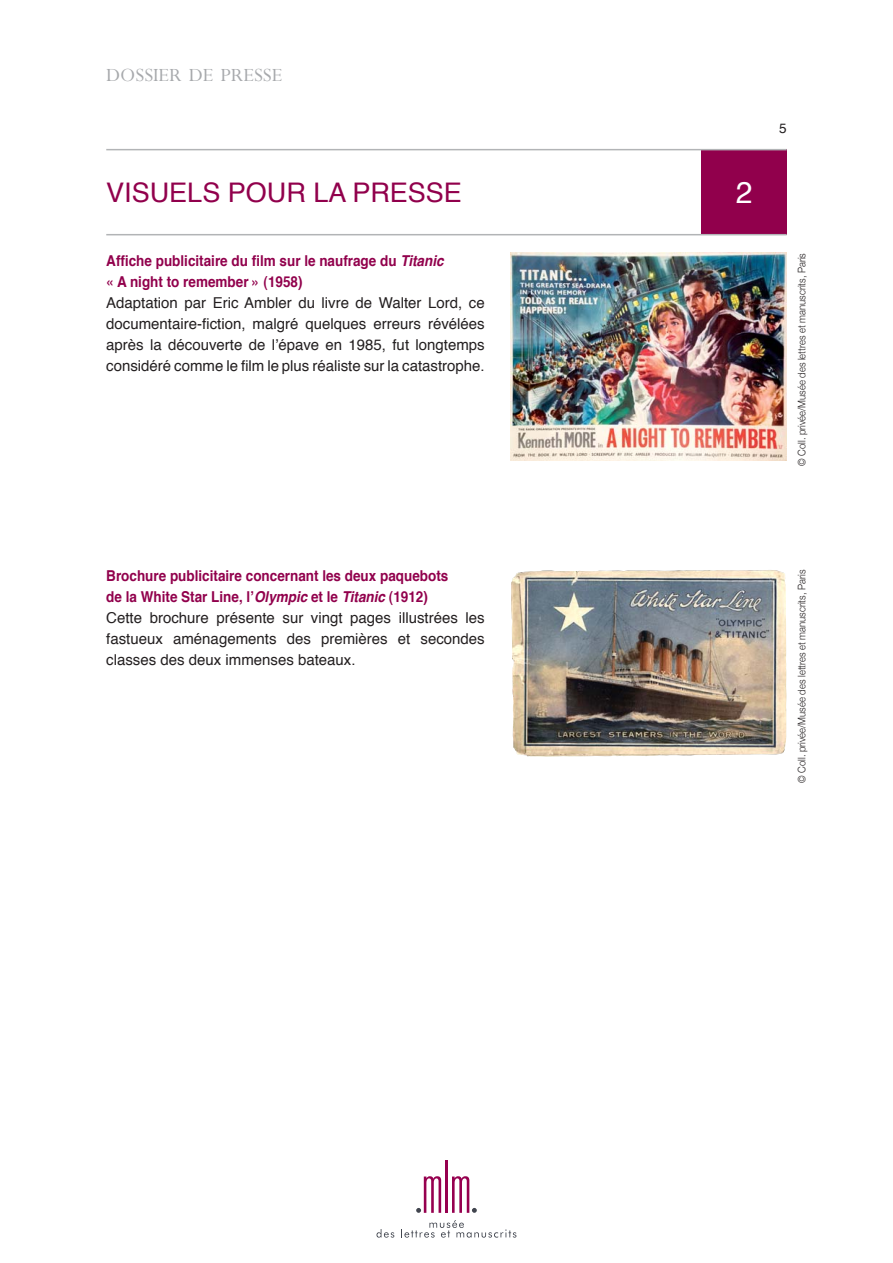
<style>
.page{position:relative;width:893px;height:1263px;background:#fff}
.page>*{position:absolute;margin:0;border:0;box-sizing:border-box;transform-origin:0 0}
.t1{font:30px "Helvetica";color:#fff}
.t2{font:27px "Helvetica";color:#91004c}
.t3{font:21px "M Perpetua";color:#a7a9ac}
.t4{font:15px/21px "Helvetica";color:#231f20;text-align:justify}
.t5{font:700 15px/21px "Helvetica";color:#91004c;scale:.9 1}
.t6{font:13.5px "Helvetica";color:#231f20}
.t7{font:300 10.5px "Helvetica Neue";color:#231f20;scale:.9 1}
.s1{font-style:italic}
.s2{font-weight:700;color:#91004c}
.s3{font-weight:700;font-style:italic;color:#91004c}
</style>
<div class="page">
<hr style="left:445px;top:1161px;width:3px;height:52px;background:#96004f">
<svg style="left:376px;top:1229px;width:18px;height:9px"></svg>
<svg style="left:401px;top:1220px;width:115px;height:18px"></svg>
<svg style="left:416px;top:1176px;width:25px;height:37px"></svg>
<svg style="left:452px;top:1176px;width:25px;height:37px"></svg>
<div style="left:702px;top:149px;width:85px;height:85px;background:#91004c"></div>
<hr style="left:106px;top:149px;width:681px;height:1px;background:#b2b4b6">
<hr style="left:106px;top:234px;width:681px;height:1px;background:#b2b4b6">
<img style="left:510px;top:253px;width:277px;height:207px">
<img style="left:511px;top:570px;width:276px;height:187px">
<h3 class="t3" style="left:106px;top:69px;width:178px">DOSSIER DE PRESSE</h3>
<p class="t6" style="left:779px;top:123px;width:9px">5</p>
<h2 class="t2" style="left:106px;top:181px;width:357px">VISUELS POUR LA PRESSE</h2>
<h1 class="t1" style="left:736px;top:180px;width:18px">2</h1>
<p class="t5" style="left:106px;top:252px;width:376px">Affiche publicitaire du film sur le naufrage du <span class="s1">Titanic </span>« A night to remember » (1958)</p>
<p class="t4" style="left:106px;top:294px;width:380px">Adaptation par Eric Ambler du livre de Walter Lord, ce documentaire-fiction, malgré quelques erreurs révélées après la découverte de l’épave en 1985, fut longtemps considéré comme le film le plus réaliste sur la catastrophe.</p>
<p class="t7" style="left:795px;top:466px;width:238px;rotate:-90deg">© Coll. privée/Musée des lettres et manuscrits, Paris</p>
<p class="t4" style="left:106px;top:567px;width:380px;text-align:left"><span class="s2">Brochure publicitaire concernant les deux paquebots<br>de la White Star Line, l’</span><span class="s3">Olympic</span> <span class="s2">et le</span> <span class="s3">Titanic</span> <span class="s2">(1912)<br></span>Cette brochure présente sur vingt pages illustrées les fastueux aménagements des premières et secondes classes des deux immenses bateaux.</p>
<p class="t7" style="left:795px;top:783px;width:238px;rotate:-90deg">© Coll. privée/Musée des lettres et manuscrits, Paris</p>
</div>
